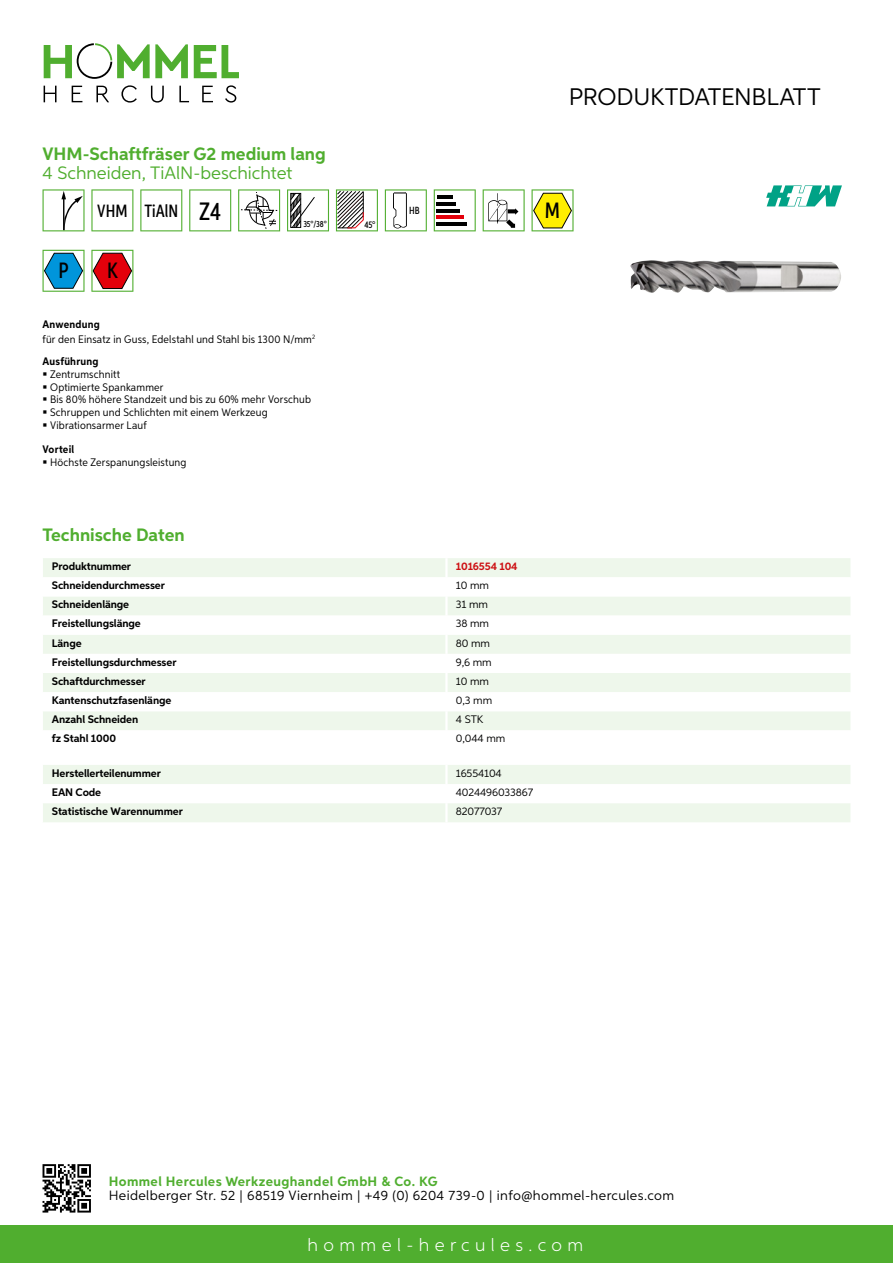
<style>
.page{position:relative;width:893px;height:1263px;background:#fff}
.page>*{position:absolute;margin:0;border:0;box-sizing:border-box;transform-origin:0 0}
.t1{font:24px "Aspira";letter-spacing:-.01em;color:#000}
.t2{font:500 22.2px "Aspira XX Nar";color:#000}
.t3{font:700 18px "Aspira";color:#50ae2f}
.t4{font:18px "Aspira";color:#50ae2f}
.t5{font:300 18px "Aspira";letter-spacing:.3em;color:#fff}
.t6{font:500 17.85px "Aspira XX Nar";color:#000}
.t7{font:13.5px "Aspira";letter-spacing:.03em;color:#000}
.t8{font:700 13.5px "Aspira";letter-spacing:.03em;color:#50ae2f}
.t9{font:10.95px/12.8px "Aspira Nar";letter-spacing:.015em;color:#000}
.t10{font:700 10.95px "Aspira";letter-spacing:-.01em;color:#000}
.t11{font:10.95px "Aspira";letter-spacing:-.01em;color:#000}
.t12{font:700 10.95px "Aspira Nar";letter-spacing:.02em;color:#000}
.t13{font:700 10.95px "Aspira";letter-spacing:-.01em;color:#cd1013}
.t14{font:500 10.35px "Aspira XX Nar";color:#000}
.t15{font:500 9.6px "Aspira XX Nar";color:#000}
.t16{font:500 8.85px "Aspira XX Nar";color:#000}
.s1{font-size:25.2px}
.s2{font-weight:700}
</style>
<div class="page">
<div style="left:0;top:1226px;width:893px;height:37px;background:#50ae2f"></div>
<svg style="left:43px;top:1164px;width:48px;height:48px"></svg>
<svg style="left:194px;top:45px;width:45px;height:33px"></svg>
<svg style="left:44px;top:43px;width:144px;height:36px"></svg>
<svg style="left:44px;top:86px;width:13px;height:16px"></svg>
<svg style="left:72px;top:86px;width:10px;height:16px"></svg>
<svg style="left:96px;top:86px;width:13px;height:16px"></svg>
<svg style="left:121px;top:85px;width:16px;height:18px"></svg>
<svg style="left:151px;top:86px;width:13px;height:17px"></svg>
<svg style="left:179px;top:86px;width:10px;height:16px"></svg>
<svg style="left:202px;top:86px;width:11px;height:16px"></svg>
<svg style="left:225px;top:85px;width:11px;height:18px"></svg>
<div style="left:43px;top:558px;width:807px;height:19px;background:#eef7eb"></div>
<svg style="left:43px;top:597px;width:807px;height:133px;fill:#eef7eb"></svg>
<hr style="left:445px;top:558px;width:3px;height:19px;background:#fff">
<hr style="left:445px;top:596px;width:3px;height:20px;background:#fff">
<hr style="left:445px;top:616px;width:3px;height:19px;background:#fff">
<hr style="left:445px;top:635px;width:3px;height:19px;background:#fff">
<hr style="left:445px;top:654px;width:3px;height:19px;background:#fff">
<hr style="left:445px;top:673px;width:3px;height:19px;background:#fff">
<hr style="left:445px;top:692px;width:3px;height:19px;background:#fff">
<hr style="left:445px;top:711px;width:3px;height:19px;background:#fff">
<svg style="left:43px;top:765px;width:807px;height:57px"></svg>
<hr style="left:445px;top:803px;width:3px;height:19px;background:#fff">
<svg style="left:43px;top:189px;width:42px;height:42px"></svg>
<svg style="left:91px;top:189px;width:42px;height:42px"></svg>
<svg style="left:140px;top:189px;width:42px;height:42px"></svg>
<svg style="left:189px;top:189px;width:42px;height:42px"></svg>
<svg style="left:238px;top:189px;width:42px;height:42px"></svg>
<svg style="left:287px;top:189px;width:42px;height:42px"></svg>
<svg style="left:336px;top:189px;width:42px;height:42px"></svg>
<svg style="left:385px;top:189px;width:42px;height:42px"></svg>
<svg style="left:434px;top:189px;width:42px;height:42px"></svg>
<hr style="left:437px;top:196px;width:15px;height:3px;background:#000">
<hr style="left:437px;top:202px;width:19px;height:4px;background:#000">
<hr style="left:437px;top:209px;width:23px;height:3px;background:#000">
<hr style="left:437px;top:216px;width:27px;height:3px;background:#e3000b">
<hr style="left:437px;top:222px;width:30px;height:4px;background:#000">
<svg style="left:483px;top:189px;width:42px;height:42px"></svg>
<svg style="left:532px;top:189px;width:42px;height:42px"></svg>
<svg style="left:43px;top:250px;width:42px;height:42px"></svg>
<svg style="left:91px;top:250px;width:42px;height:42px"></svg>
<img style="left:630px;top:260px;width:211px;height:33px">
<svg style="left:766px;top:185px;width:76px;height:21px"></svg>
<h3 class="t3" style="left:43px;top:142px;width:285px">VHM-Schaftfräser G2 medium lang</h3>
<h3 class="t4" style="left:43px;top:162px;width:251px">4 Schneiden, TiAlN -beschichtet</h3>
<h3 class="t6" style="left:97px;top:200px;width:125px">VHM TiAlN <span class="s1">Z4</span></h3>
<h2 class="t2" style="left:59px;top:257px;width:12px">P</h2>
<h2 class="t2" style="left:107px;top:257px;width:12px">K</h2>
<p class="t16" style="left:303px;top:219px;width:25px">35°/38°</p>
<p class="t15" style="left:364px;top:219px;width:13px">45°</p>
<p class="t9" style="left:43px;top:316px;width:274px;line-height:15.1px"><span class="s2">Anwendung<br></span>für den Einsatz in Guss, Edelstahl und Stahl bis 1300 N/mm<sup>2</sup></p>
<p class="t12" style="left:43px;top:354px;width:58px">Ausführung</p>
<p class="t9" style="left:50px;top:367px;width:262px">Zentrumschnitt<br>Optimierte Spankammer<br>Bis 80% höhere Standzeit und bis zu 60% mehr Vorschub<br>Schruppen und Schlichten mit einem Werkzeug<br>Vibrationsarmer Lauf</p>
<p class="t12" style="left:43px;top:443px;width:33px">Vorteil</p>
<p class="t9" style="left:50px;top:456px;width:138px">Höchste Zerspanungsleistung</p>
<h1 class="t1" style="left:569px;top:82px;width:253px">Produktdatenblatt</h1>
<p class="t14" style="left:409px;top:204px;width:12px">HB</p>
<h2 class="t2" style="left:545px;top:197px;width:17px">M</h2>
<h3 class="t3" style="left:43px;top:524px;width:144px">Technische Daten</h3>
<p class="t10" style="left:52px;top:560px;width:81px">Produktnummer</p>
<p class="t13" style="left:456px;top:560px;width:63px">1016554 104</p>
<p class="t10" style="left:52px;top:579px;width:115px">Schneidendurchmesser</p>
<p class="t11" style="left:456px;top:579px;width:35px">10 mm</p>
<p class="t10" style="left:52px;top:598px;width:79px">Schneidenlänge</p>
<p class="t11" style="left:456px;top:598px;width:34px">31 mm</p>
<p class="t10" style="left:52px;top:617px;width:90px">Freistellungslänge</p>
<p class="t11" style="left:456px;top:617px;width:35px">38 mm</p>
<p class="t10" style="left:52px;top:636px;width:31px">Länge</p>
<p class="t11" style="left:456px;top:636px;width:36px">80 mm</p>
<p class="t10" style="left:52px;top:655px;width:126px">Freistellungsdurchmesser</p>
<p class="t11" style="left:456px;top:655px;width:37px">9,6 mm</p>
<p class="t10" style="left:52px;top:674px;width:95px">Schaftdurchmesser</p>
<p class="t11" style="left:456px;top:674px;width:35px">10 mm</p>
<p class="t10" style="left:52px;top:693px;width:121px">Kantenschutzfasenlänge</p>
<p class="t11" style="left:456px;top:694px;width:38px">0,3 mm</p>
<p class="t10" style="left:52px;top:713px;width:88px">Anzahl Schneiden</p>
<p class="t11" style="left:456px;top:713px;width:23px">4 STK</p>
<p class="t10" style="left:52px;top:732px;width:66px">fz Stahl 1000</p>
<p class="t11" style="left:456px;top:732px;width:51px">0,044 mm</p>
<p class="t10" style="left:52px;top:766px;width:111px">Herstellerteilenummer</p>
<p class="t11" style="left:456px;top:766px;width:47px">16554104</p>
<p class="t10" style="left:52px;top:785px;width:51px">EAN Code</p>
<p class="t11" style="left:456px;top:785px;width:79px">4024496033867</p>
<p class="t10" style="left:52px;top:805px;width:132px">Statistische Warennummer</p>
<p class="t11" style="left:456px;top:805px;width:48px">82077037</p>
<p class="t8" style="left:109px;top:1172px;width:330px">Hommel Hercules Werkzeughandel GmbH &amp; Co. KG</p>
<p class="t7" style="left:109px;top:1187px;width:567px">Heidelberger Str. 52 | 68519 Viernheim | +49 (0) 6204 739-0 | info@hommel-hercules.com</p>
<h3 class="t5" style="left:307px;top:1234px;width:277px">hommel-hercules.com</h3>
</div>
